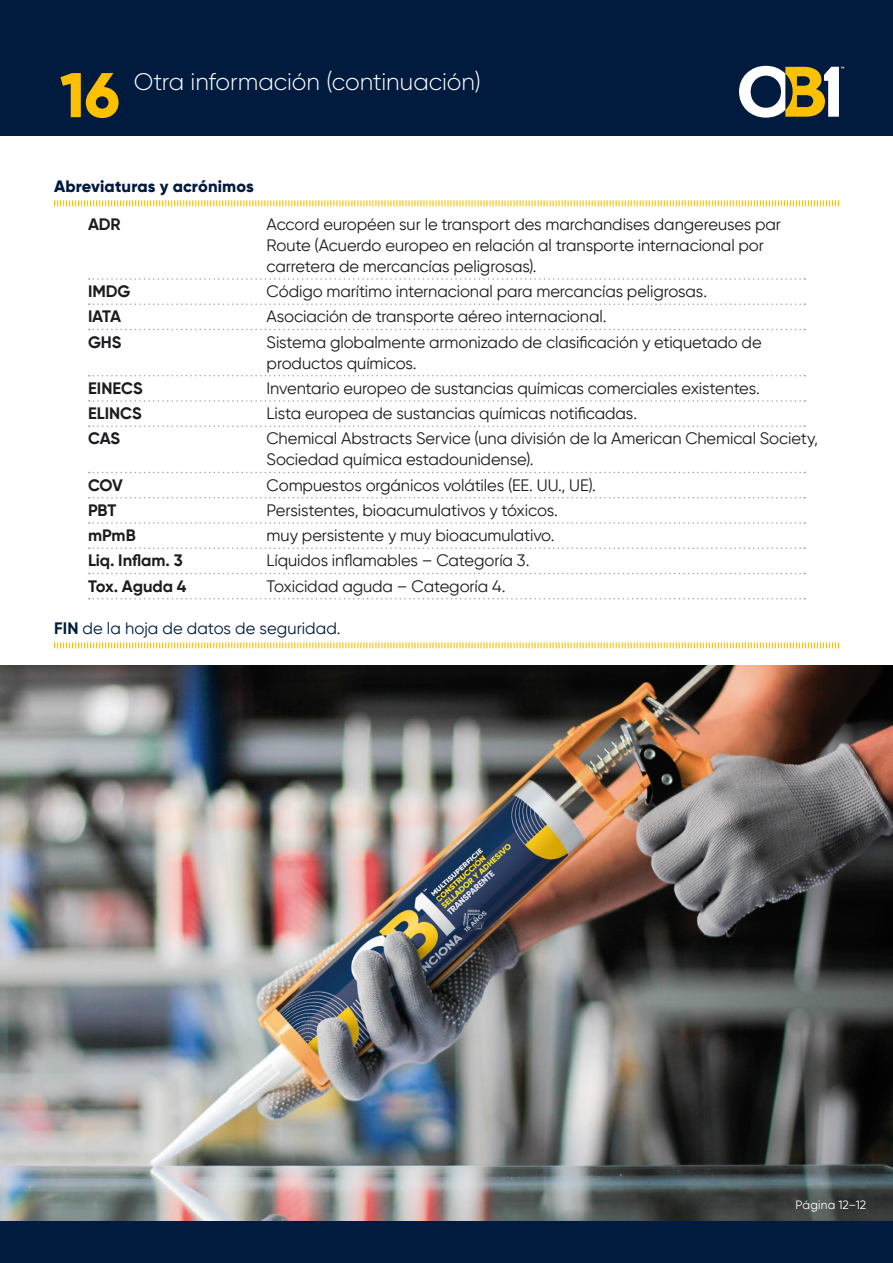
<style>
.page{position:relative;width:893px;height:1263px;background:#fff}
.page>*{position:absolute;margin:0;border:0;box-sizing:border-box;transform-origin:0 0}
.t1{font:800 63px "Gilroy";color:#fbc100}
.Main_Section{font:300 24px "Gilroy";letter-spacing:-.005em;color:#fff}
.Subset{font:16.5px/21px "Gilroy";letter-spacing:-.005em;color:#1b1c20}
.Subset-2{font:700 16.5px "Gilroy";letter-spacing:-.005em;color:#1b1c20}
.Section{font:16.5px "Gilroy";letter-spacing:.005em;color:#001b3e}
.Section-2{font:800 16.5px "Gilroy";letter-spacing:.005em;color:#001b3e}
.Subset-3{font:12px "Gilroy";letter-spacing:.015em;color:#fff}
.s1{font-weight:700}
</style>
<div class="page">
<div style="left:0;top:0;width:893px;height:136px;background:#001b3e"></div>
<svg style="left:739px;top:66px;width:105px;height:52px"></svg>
<img style="left:0;top:665px;width:893px;height:557px">
<div style="left:0;top:1222px;width:893px;height:41px;background:#001b3e"></div>
<svg style="left:54px;top:200px;width:785px;height:7px"></svg>
<svg style="left:89px;top:278px;width:716px;height:2px"></svg>
<svg style="left:89px;top:303px;width:716px;height:2px"></svg>
<svg style="left:89px;top:329px;width:716px;height:1px"></svg>
<svg style="left:89px;top:375px;width:716px;height:1px"></svg>
<svg style="left:89px;top:400px;width:716px;height:2px"></svg>
<svg style="left:89px;top:425px;width:716px;height:2px"></svg>
<svg style="left:89px;top:472px;width:716px;height:1px"></svg>
<svg style="left:89px;top:497px;width:716px;height:1px"></svg>
<svg style="left:89px;top:522px;width:716px;height:2px"></svg>
<svg style="left:89px;top:547px;width:716px;height:2px"></svg>
<svg style="left:89px;top:573px;width:716px;height:1px"></svg>
<svg style="left:89px;top:598px;width:716px;height:1px"></svg>
<svg style="left:54px;top:642px;width:785px;height:7px"></svg>
<p class="t1" style="left:60px;top:55px;width:61px">16</p>
<p class="Main_Section" style="left:134px;top:67px;width:348px">Otra información (continuación)</p>
<p class="Section-2" style="left:54px;top:176px;width:201px">Abreviaturas y acrónimos</p>
<p class="Subset-2" style="left:88px;top:214px;width:34px">ADR</p>
<p class="Subset" style="left:267px;top:213px;width:516px">Accord européen sur le transport des marchandises dangereuses par<br>Route (Acuerdo europeo en relación al transporte internacional por carretera de mercancías peligrosas).</p>
<p class="Subset-2" style="left:88px;top:281px;width:44px">IMDG</p>
<p class="Subset" style="left:267px;top:281px;width:442px">Código marítimo internacional para mercancías peligrosas.</p>
<p class="Subset-2" style="left:88px;top:306px;width:34px">IATA</p>
<p class="Subset" style="left:267px;top:306px;width:341px">Asociación de transporte aéreo internacional.</p>
<p class="Subset-2" style="left:88px;top:331px;width:35px">GHS</p>
<p class="Subset" style="left:267px;top:331px;width:497px">Sistema globalmente armonizado de clasificación y etiquetado de productos químicos.</p>
<p class="Subset-2" style="left:88px;top:378px;width:56px">EINECS</p>
<p class="Subset" style="left:267px;top:377px;width:495px">Inventario europeo de sustancias químicas comerciales existentes.</p>
<p class="Subset-2" style="left:88px;top:403px;width:55px">ELINCS</p>
<p class="Subset" style="left:267px;top:403px;width:372px">Lista europea de sustancias químicas notificadas.</p>
<p class="Subset-2" style="left:88px;top:428px;width:34px">CAS</p>
<p class="Subset" style="left:267px;top:428px;width:553px">Chemical Abstracts Service (una división de la American Chemical Society,<br>Sociedad química estadounidense).</p>
<p class="Subset-2" style="left:88px;top:474px;width:36px">COV</p>
<p class="Subset" style="left:267px;top:474px;width:331px">Compuestos orgánicos volátiles (EE. UU., UE).</p>
<p class="Subset-2" style="left:88px;top:500px;width:30px">PBT</p>
<p class="Subset" style="left:267px;top:499px;width:293px">Persistentes, bioacumulativos y tóxicos.</p>
<p class="Subset-2" style="left:88px;top:525px;width:49px">mPmB</p>
<p class="Subset" style="left:267px;top:525px;width:290px">muy persistente y muy bioacumulativo.</p>
<p class="Subset-2" style="left:88px;top:550px;width:96px">Liq. Inflam. 3</p>
<p class="Subset" style="left:267px;top:550px;width:264px">Líquidos inflamables – Categoría 3.</p>
<p class="Subset-2" style="left:88px;top:575px;width:100px">Tox. Aguda 4</p>
<p class="Subset" style="left:267px;top:575px;width:240px">Toxicidad aguda – Categoría 4.</p>
<p class="Section" style="left:54px;top:618px;width:288px"><span class="s1">FIN</span> de la hoja de datos de seguridad.</p>
<p class="Subset-3" style="left:795px;top:1197px;width:72px">Página 12–12</p>
</div>
